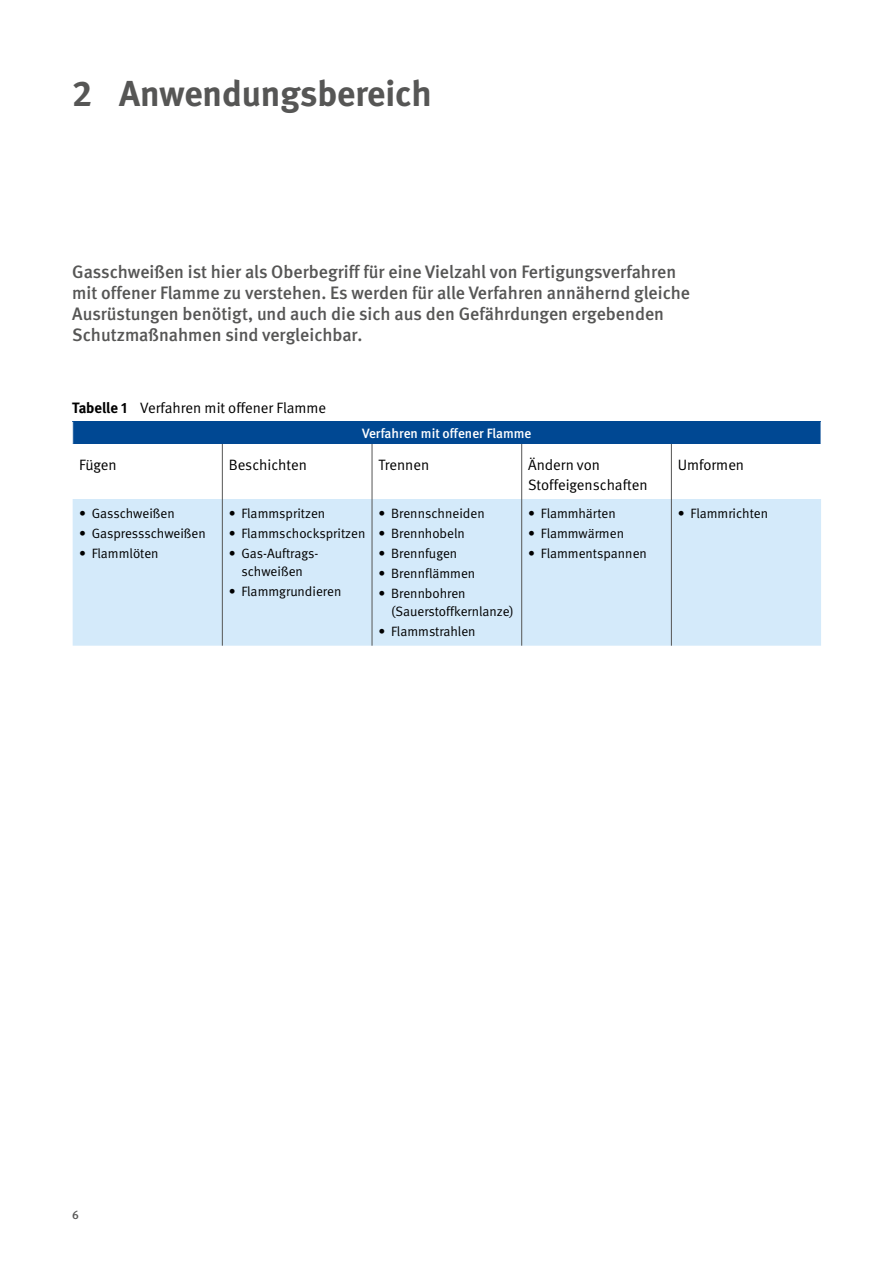
<style>
.page{position:relative;width:893px;height:1263px;background:#fff}
.page>*{position:absolute;margin:0;border:0;box-sizing:border-box;transform-origin:0 0}
.t1{font:700 36px "DGUV Meta";color:#565655}
.AL_12pt{font:500 18px/21px "DGUV Meta";color:#565655}
.Basis_DIN_A4_-_nicht{font:15px/19.2px "DGUV Meta";color:#000}
.FT{font:15px "DGUV Meta";color:#000}
.t2{font:13.5px/18px "DGUV Meta";color:#000;text-align:center}
.TK{font:500 13.5px "DGUV Meta";color:#fff}
.t3{font:500 12px "DGUV Meta";color:#565655}
.s1{font-weight:700}
</style>
<div class="page">
<div style="left:73px;top:422px;width:748px;height:22px;background:#004893"></div>
<div style="left:73px;top:499px;width:748px;height:147px;background:#d4eafa"></div>
<svg style="left:72px;top:422px;width:1px;height:22px"></svg>
<hr style="left:222px;top:444px;width:1px;height:55px;background:#565655">
<hr style="left:372px;top:444px;width:1px;height:55px;background:#565655">
<hr style="left:521px;top:444px;width:1px;height:55px;background:#565655">
<hr style="left:671px;top:444px;width:1px;height:55px;background:#565655">
<hr style="left:222px;top:499px;width:1px;height:147px;background:#565655">
<hr style="left:372px;top:499px;width:1px;height:147px;background:#565655">
<hr style="left:521px;top:499px;width:1px;height:147px;background:#565655">
<hr style="left:671px;top:499px;width:1px;height:147px;background:#565655">
<h1 class="t1" style="left:72px;top:72px;width:361px">2 Anwendungsbereich</h1>
<p class="AL_12pt" style="left:72px;top:262px;width:619px">Gasschweißen ist hier als Oberbegriff für eine Vielzahl von Fertigungsverfahren mit offener Flamme zu verstehen. Es werden für alle Verfahren annähernd gleiche Ausrüstungen benötigt, und auch die sich aus den Gefährdungen ergebenden Schutzmaßnahmen sind vergleichbar.</p>
<p class="FT" style="left:72px;top:399px;width:255px"><span class="s1">Tabelle 1</span> Verfahren mit offener Flamme</p>
<p class="TK" style="left:362px;top:425px;width:171px">Verfahren mit offener Flamme</p>
<p class="Basis_DIN_A4_-_nicht" style="left:79px;top:456px;width:39px">Fügen</p>
<p class="Basis_DIN_A4_-_nicht" style="left:229px;top:456px;width:80px">Beschichten</p>
<p class="Basis_DIN_A4_-_nicht" style="left:378px;top:456px;width:52px">Trennen</p>
<p class="Basis_DIN_A4_-_nicht" style="left:528px;top:456px;width:121px">Ändern von<br>Stoffeigenschaften</p>
<p class="Basis_DIN_A4_-_nicht" style="left:678px;top:456px;width:68px">Umformen</p>
<p class="t2" style="left:79px;top:504px;width:97px">• Gasschweißen</p>
<p class="t2" style="left:79px;top:524px;width:128px">• Gaspressschweißen</p>
<p class="t2" style="left:79px;top:545px;width:81px">• Flammlöten</p>
<p class="t2" style="left:378px;top:504px;width:108px">• Brennschneiden</p>
<p class="t2" style="left:378px;top:524px;width:88px">• Brennhobeln</p>
<p class="t2" style="left:378px;top:545px;width:80px">• Brennfugen</p>
<p class="t2" style="left:378px;top:565px;width:98px">• Brennflämmen</p>
<p class="t2" style="left:391px;top:585px;width:124px;text-align:left;text-indent:-13px">• Brennbohren (Sauerstoffkernlanze)</p>
<p class="t2" style="left:378px;top:623px;width:99px">• Flammstrahlen</p>
<p class="t2" style="left:528px;top:504px;width:89px">• Flammhärten</p>
<p class="t2" style="left:528px;top:524px;width:97px">• Flammwärmen</p>
<p class="t2" style="left:528px;top:545px;width:120px">• Flammentspannen</p>
<p class="t2" style="left:678px;top:504px;width:92px">• Flammrichten</p>
<p class="t2" style="left:229px;top:504px;width:98px">• Flammspritzen</p>
<p class="t2" style="left:229px;top:524px;width:138px">• Flammschockspritzen</p>
<p class="t2" style="left:229px;top:545px;width:91px">• Gas-Auftrags&shy;schweißen</p>
<p class="t2" style="left:229px;top:583px;width:114px">• Flammgrundieren</p>
<p class="t3" style="left:72px;top:1208px;width:8px">6</p>
</div>
